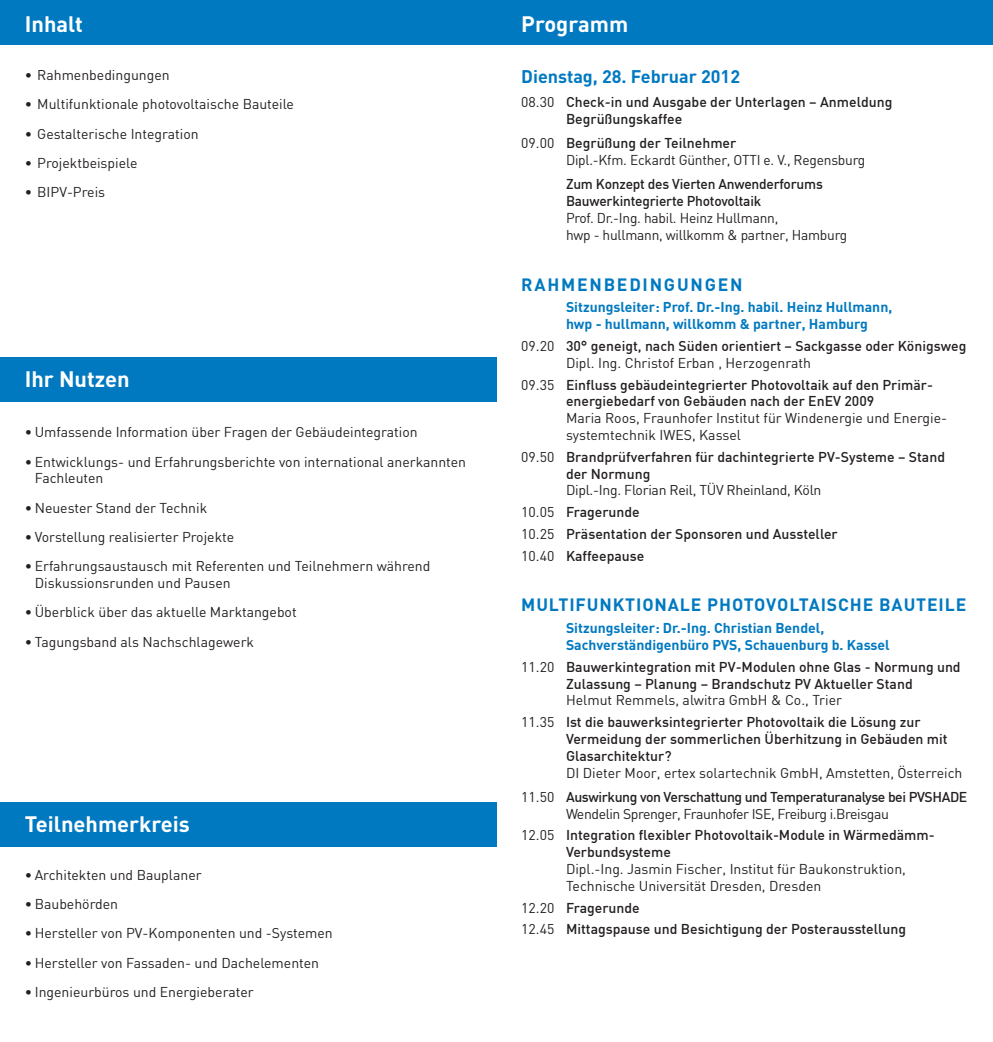
<style>
.page{position:relative;width:993px;height:1042px;background:#fff}
.page>*{position:absolute;margin:0;border:0;box-sizing:border-box;transform-origin:0 0}
.t1{font:700 21.88px "DIN";color:#fff}
.t2{font:700 17.85px "DIN";color:#0079c1}
.t3{font:700 17.5px "DIN";letter-spacing:.05em;color:#0079c1}
.t4{font:700 17.5px "DIN";letter-spacing:.1em;color:#0079c1}
.t5{font:14px/16.8px "DIN";color:#231f20}
.t6{font:500 14px/16.8px "DIN";color:#231f20}
.t7{font:700 14px/16.8px "DIN";color:#0079c1}
.t8{font:14px/21.7px "DIN";letter-spacing:-.03em;color:#231f20;text-align:center}
.s1{font-weight:400}
.s2{font-weight:500}
</style>
<div class="page">
<div style="left:0;top:0;width:496px;height:45px;background:#0079c1"></div>
<div style="left:496px;top:0;width:496px;height:45px;background:#0079c1"></div>
<div style="left:0;top:357px;width:496px;height:45px;background:#0079c1"></div>
<div style="left:0;top:802px;width:496px;height:45px;background:#0079c1"></div>
<h1 class="t1" style="left:25px;top:9px;width:60px">Inhalt</h1>
<h1 class="t1" style="left:521px;top:9px;width:108px">Programm</h1>
<p class="t2" style="left:521px;top:65px;width:220px">Dienstag, 28. Februar 2012</p>
<p class="t6" style="left:566px;top:93px;width:328px;text-indent:-45px"><span class="s1">08.30</span> Check-in und Ausgabe der Unterlagen – Anmeldung<br>Begrüßungskaffee</p>
<p class="t5" style="left:566px;top:135px;width:301px;text-indent:-45px">09.00 <span class="s2">Begrüßung der Teilnehmer<br></span>Dipl.-Kfm. Eckardt Günther, OTTI e. V., Regensburg</p>
<p class="t6" style="left:566px;top:175px;width:258px">Zum Konzept des Vierten Anwenderforums<br>Bauwerkintegrierte Photovoltaik</p>
<p class="t5" style="left:566px;top:209px;width:283px">Prof. Dr.-Ing. habil. Heinz Hullmann,<br>hwp - hullmann, willkomm &amp; partner, Hamburg</p>
<p class="t4" style="left:521px;top:273px;width:223px">RAHMENBEDINGUNGEN</p>
<p class="t7" style="left:566px;top:298px;width:327px">Sitzungsleiter: Prof. Dr.-Ing. habil. Heinz Hullmann, hwp - hullmann, willkomm &amp; partner, Hamburg</p>
<p class="t6" style="left:566px;top:337px;width:402px;text-indent:-45px"><span class="s1">09.20</span> 30° geneigt, nach Süden orientiert – Sackgasse oder Königsweg<br><span class="s1">Dipl. Ing. Christof Erban , Herzogenrath</span></p>
<p class="t6" style="left:566px;top:376px;width:368px;text-indent:-45px"><span class="s1">09.35</span> Einfluss gebäudeintegrierter Photovoltaik auf den Primär&shy;energiebedarf von Gebäuden nach der EnEV 2009</p>
<p class="t5" style="left:566px;top:409px;width:382px">Maria Roos, Fraunhofer Institut für Windenergie und Energie&shy;systemtechnik IWES, Kassel</p>
<p class="t6" style="left:566px;top:448px;width:380px;text-indent:-45px"><span class="s1">09.50</span> Brandprüfverfahren für dachintegrierte PV-Systeme – Stand der Normung</p>
<p class="t6" style="left:521px;top:479px;width:318px;line-height:21.7px;text-indent:45px"><span class="s1">Dipl.-Ing. Florian Reil, TÜV Rheinland, Köln 10.05</span> Fragerunde<br><span class="s1">10.25</span> Präsentation der Sponsoren und Aussteller <span class="s1">10.40</span> Kaffeepause</p>
<p class="t3" style="left:521px;top:594px;width:446px">MULTIFUNKTIONALE PHOTOVOLTAISCHE BAUTEILE</p>
<p class="t7" style="left:566px;top:619px;width:325px">Sitzungsleiter: Dr.-Ing. Christian Bendel,<br>Sachverständigenbüro PVS, Schauenburg b. Kassel</p>
<p class="t6" style="left:521px;top:658px;width:441px;text-align:center"><span class="s1">11.20</span> Bauwerkintegration mit PV-Modulen ohne Glas - Normung und<br>Zulassung – Planung – Brandschutz PV Aktueller Stand</p>
<p class="t6" style="left:521px;top:689px;width:400px;line-height:21.7px;text-indent:45px"><span class="s1">Helmut Remmels, alwitra GmbH &amp; Co., Trier<br>11.35</span> Ist die bauwerksintegrierter Photovoltaik die Lösung zur</p>
<p class="t6" style="left:566px;top:730px;width:383px">Vermeidung der sommerlichen Überhitzung in Gebäuden mit<br>Glasarchitektur?</p>
<p class="t5" style="left:521px;top:760px;width:447px;line-height:24.3px;text-indent:45px">DI Dieter Moor, ertex solartechnik GmbH, Amstetten, Österreich<br>11.50 <span class="s2">Auswirkung von Verschattung und Temperaturanalyse bei PVSHADE</span></p>
<p class="t8" style="left:521px;top:802px;width:415px">Wendelin Sprenger, Fraunhofer ISE, Freiburg i.Breisgau<br>12.05 <span class="s2">Integration flexibler Photovoltaik-Module in Wärmedämm-</span></p>
<p class="t6" style="left:566px;top:843px;width:106px">Verbundsysteme</p>
<p class="t5" style="left:566px;top:860px;width:341px">Dipl.-Ing. Jasmin Fischer, Institut für Baukonstruktion,<br>Technische Universität Dresden, Dresden</p>
<p class="t6" style="left:521px;top:896px;width:386px;line-height:21.7px"><span class="s1">12.20</span> Fragerunde<br><span class="s1">12.45</span> Mittagspause und Besichtigung der Posterausstellung</p>
<p class="t5" style="left:25px;top:66px;width:146px">• Rahmenbedingungen</p>
<p class="t5" style="left:25px;top:96px;width:270px">• Multifunktionale photovoltaische Bauteile</p>
<p class="t5" style="left:25px;top:125px;width:175px">• Gestalterische Integration</p>
<p class="t5" style="left:25px;top:154px;width:114px">• Projektbeispiele</p>
<p class="t5" style="left:25px;top:183px;width:82px">• BIPV-Preis</p>
<h1 class="t1" style="left:25px;top:365px;width:106px">Ihr Nutzen</h1>
<p class="t5" style="left:25px;top:424px;width:394px">• Umfassende Information über Fragen der Gebäudeintegration</p>
<p class="t5" style="left:35px;top:453px;width:433px;text-indent:-10px">• Entwicklungs- und Erfahrungsberichte von international anerkannten<br>Fachleuten</p>
<p class="t5" style="left:25px;top:499px;width:184px">• Neuester Stand der Technik</p>
<p class="t5" style="left:25px;top:528px;width:211px">• Vorstellung realisierter Projekte</p>
<p class="t5" style="left:35px;top:557px;width:397px;text-indent:-10px">• Erfahrungsaustausch mit Referenten und Teilnehmern während<br>Diskussionsrunden und Pausen</p>
<p class="t5" style="left:25px;top:603px;width:273px">• Überblick über das aktuelle Marktangebot</p>
<p class="t5" style="left:25px;top:633px;width:231px">• Tagungsband als Nachschlagewerk</p>
<h1 class="t1" style="left:25px;top:810px;width:166px">Teilnehmerkreis</h1>
<p class="t5" style="left:25px;top:866px;width:178px">• Architekten und Bauplaner</p>
<p class="t5" style="left:25px;top:895px;width:95px">• Baubehörden</p>
<p class="t5" style="left:25px;top:924px;width:309px">• Hersteller von PV-Komponenten und -Systemen</p>
<p class="t5" style="left:25px;top:954px;width:296px">• Hersteller von Fassaden- und Dachelementen</p>
<p class="t5" style="left:25px;top:983px;width:230px">• Ingenieurbüros und Energieberater</p>
</div>
